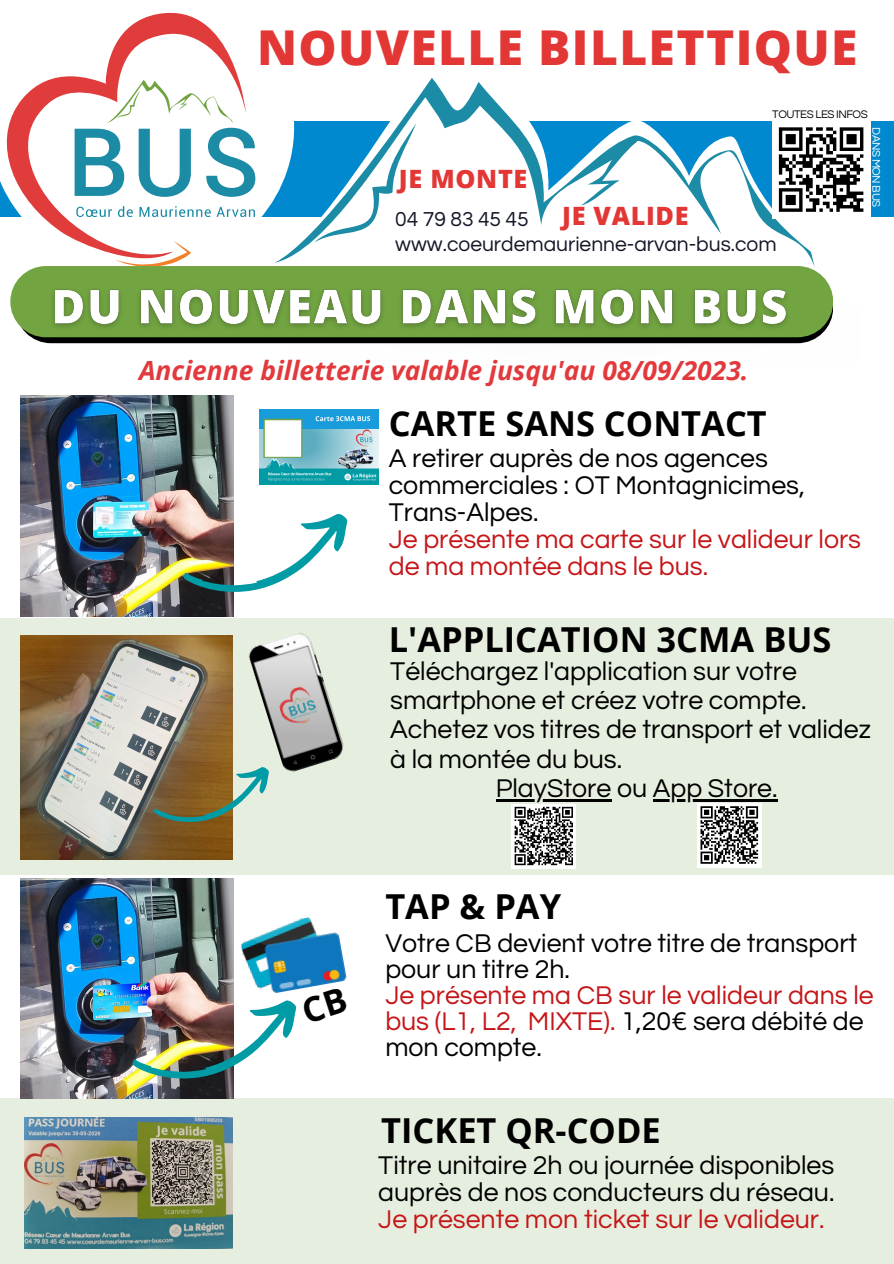
<style>
.page{position:relative;width:894px;height:1264px;background:#fff}
.page>*{position:absolute;margin:0;border:0;box-sizing:border-box;transform-origin:0 0}
.t1{font:800 48px "Open Sans";letter-spacing:.03em;color:#e33736}
.t2{font:700 34.35px "Open Sans";color:#000}
.t3{font:26.7px/29.2px "Questrial";color:#000}
.t4{font:26.7px/26px "Questrial";color:#c51619}
.t5{font:italic 700 26.4px "Open Sans";color:#e1393c}
.t6{font:800 25.2px "Open Sans";letter-spacing:.03em;color:#e33736}
.t7{font:21px "Questrial";color:#131727}
.t8{font:11.4px "Questrial";letter-spacing:-.04em;color:#000}
.t9{font:11.4px "Questrial";letter-spacing:-.04em;color:#fff}
.s1{color:#000}
</style>
<div class="page">
<svg style="left:246px;top:209px;width:9px;height:8px"></svg>
<svg style="left:0;top:12px;width:246px;height:256px"></svg>
<svg style="left:115px;top:241px;width:76px;height:25px"></svg>
<svg style="left:75px;top:80px;width:180px;height:117px"></svg>
<svg style="left:274px;top:78px;width:540px;height:188px"></svg>
<div style="left:818px;top:121px;width:75px;height:96px;background:#0089cf"></div>
<div style="left:10px;top:266px;width:823px;height:71px;background:#72a441;border-radius:36px"></div>
<img style="left:259px;top:409px;width:119px;height:75px">
<div style="left:771px;top:121px;width:98px;height:97px;background:#fff"></div>
<svg style="left:778px;top:127px;width:85px;height:85px"></svg>
<svg style="left:853px;top:208px;width:10px;height:4px"></svg>
<img style="left:20px;top:396px;width:213px;height:220px">
<img style="left:241px;top:917px;width:106px;height:69px">
<svg style="left:182px;top:502px;width:166px;height:115px"></svg>
<div style="left:0;top:618px;width:893px;height:256px;background:#e6efdf"></div>
<img style="left:20px;top:635px;width:213px;height:224px">
<svg style="left:152px;top:758px;width:117px;height:83px"></svg>
<img style="left:246px;top:633px;width:98px;height:141px">
<img style="left:275px;top:684px;width:44px;height:45px">
<hr style="left:495px;top:799px;width:116px;height:2px;background:#000">
<hr style="left:652px;top:799px;width:125px;height:2px;background:#000">
<div style="left:696px;top:802px;width:65px;height:65px;background:#fff"></div>
<svg style="left:700px;top:806px;width:59px;height:58px"></svg>
<div style="left:511px;top:803px;width:65px;height:65px;background:#fff"></div>
<svg style="left:514px;top:806px;width:59px;height:60px"></svg>
<div style="left:0;top:1098px;width:893px;height:165px;background:#e6efdf"></div>
<img style="left:20px;top:878px;width:213px;height:220px">
<img style="left:24px;top:1117px;width:208px;height:131px">
<img style="left:41px;top:266px;width:771px;height:78px">
<img style="left:131px;top:986px;width:184px;height:113px">
<p class="t1" style="left:257px;top:13px;width:602px">NOUVELLE BILLETTIQUE</p>
<p class="t8" style="left:772px;top:108px;width:97px">TOUTES LES INFOS</p>
<p class="t6" style="left:399px;top:161px;width:130px">JE MONTE</p>
<p class="t6" style="left:562px;top:198px;width:128px">JE VALIDE</p>
<p class="t7" style="left:395px;top:209px;width:135px">04 79 83 45 45</p>
<p class="t7" style="left:395px;top:234px;width:383px">www.coeurdemaurienne-arvan-bus.com</p>
<p class="t9" style="left:881px;top:127px;width:81px;rotate:90deg">DANS MON BUS</p>
<p class="t5" style="left:139px;top:352px;width:610px">Ancienne billetterie valable jusqu'au 08/09/2023.</p>
<p class="t2" style="left:388px;top:399px;width:379px">CARTE SANS CONTACT</p>
<p class="t3" style="left:388px;top:445px;width:417px;line-height:27px">A retirer auprès de nos agences commerciales : OT Montagnicimes,<br>Trans-Alpes.</p>
<p class="t4" style="left:388px;top:526px;width:473px;line-height:27px">Je présente ma carte sur le valideur lors de ma montée dans le bus.</p>
<p class="t2" style="left:388px;top:615px;width:444px">L'APPLICATION 3CMA BUS</p>
<p class="t3" style="left:390px;top:657px;width:482px">Téléchargez l'application sur votre smartphone et créez votre compte.<br>Achetez vos titres de transport et validez à la montée du bus.</p>
<p class="t3" style="left:495px;top:774px;width:283px">PlayStore ou App Store.</p>
<p class="t2" style="left:385px;top:882px;width:177px">TAP &amp; PAY</p>
<p class="t3" style="left:385px;top:931px;width:473px;line-height:26px">Votre CB devient votre titre de transport pour un titre 2h.</p>
<p class="t4" style="left:385px;top:983px;width:490px">Je présente ma CB sur le valideur dans le bus (L1, L2, MIXTE). <span class="s1">1,20€ sera débité de mon compte.</span></p>
<p class="t2" style="left:381px;top:1106px;width:281px">TICKET QR-CODE</p>
<p class="t3" style="left:378px;top:1152px;width:457px;line-height:27px">Titre unitaire 2h ou journée disponibles auprès de nos conducteurs du réseau.</p>
<p class="t4" style="left:378px;top:1206px;width:447px">Je présente mon ticket sur le valideur.</p>
</div>
